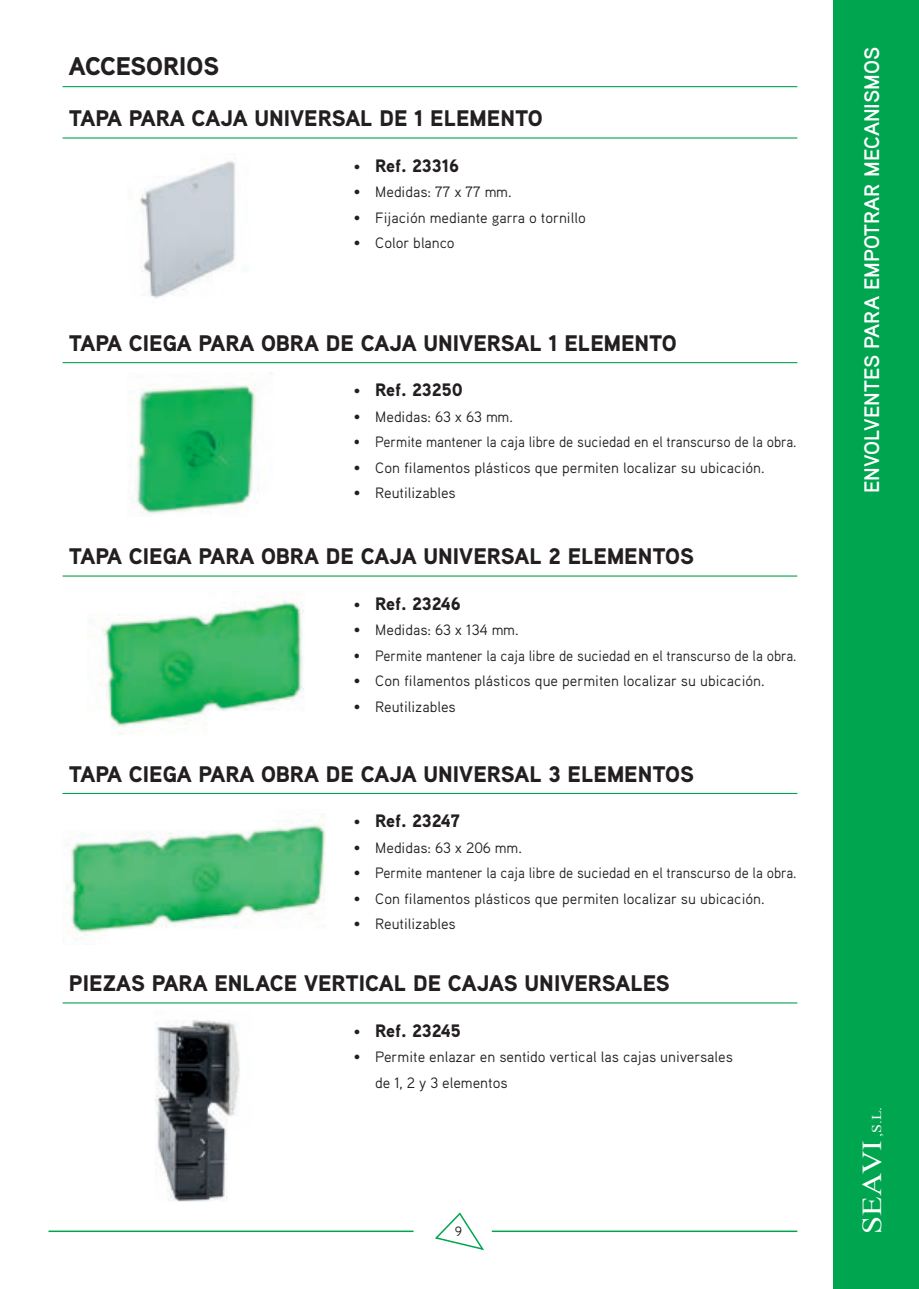
<style>
.page{position:relative;width:919px;height:1289px;background:#fff}
.page>*{position:absolute;margin:0;border:0;box-sizing:border-box;transform-origin:0 0}
.t1{font:27.3px "Times New Roman";color:#fff;scale:1.18 1}
.t2{font:900 25.5px "Aaux Pro";color:#231f20}
.t3{font:900 22.5px "Aaux Pro";color:#231f20}
.t4{font:700 21px "Aaux Pro";color:#fff}
.t5{font:900 18px "Aaux Pro";color:#231f20}
.t6{font:15px/25.5px "Aaux Pro";color:#231f20}
.t7{font:15px "Aaux Pro";color:#231f20;scale:.94 1}
.t8{font:13.5px "Aaux Pro";color:#231f20}
.s1{font-weight:400;font-size:15px}
.s2{font-size:13.35px}
</style>
<div class="page">
<div style="left:833px;top:0;width:85px;height:1288px;background:#00a54f"></div>
<svg style="left:435px;top:1212px;width:49px;height:39px"></svg>
<hr style="left:492px;top:1230px;width:305px;height:1px;background:#00a54f">
<hr style="left:48px;top:1230px;width:365px;height:1px;background:#00a54f">
<img style="left:140px;top:161px;width:107px;height:138px">
<img style="left:133px;top:372px;width:140px;height:142px">
<img style="left:91px;top:600px;width:213px;height:135px">
<img style="left:66px;top:821px;width:260px;height:119px">
<img style="left:155px;top:1020px;width:85px;height:182px">
<hr style="left:63px;top:137px;width:734px;height:2px;background:#00a54f">
<hr style="left:63px;top:362px;width:734px;height:1px;background:#00a54f">
<hr style="left:63px;top:575px;width:734px;height:1px;background:#00a54f">
<hr style="left:63px;top:793px;width:734px;height:1px;background:#00a54f">
<hr style="left:63px;top:1002px;width:734px;height:1px;background:#00a54f">
<hr style="left:63px;top:86px;width:734px;height:1px;background:#00a54f">
<h2 class="t2" style="left:69px;top:50px;width:152px">ACCESORIOS</h2>
<h3 class="t3" style="left:69px;top:104px;width:475px">TAPA PARA CAJA UNIVERSAL DE 1 ELEMENTO</h3>
<p class="t5" style="left:354px;top:154px;width:107px"><span class="s1">•</span> Ref. 23316</p>
<p class="t6" style="left:354px;top:179px;width:159px">• Medidas: 77 x 77 mm.</p>
<p class="t6" style="left:354px;top:204px;width:233px">• Fijación mediante garra o tornillo</p>
<p class="t6" style="left:354px;top:230px;width:102px">• Color blanco</p>
<h3 class="t3" style="left:69px;top:328px;width:609px">TAPA CIEGA PARA OBRA DE CAJA UNIVERSAL 1 ELEMENTO</h3>
<p class="t5" style="left:354px;top:378px;width:110px"><span class="s1">•</span> Ref. 23250</p>
<p class="t6" style="left:354px;top:403px;width:160px">• Medidas: 63 x 63 mm.</p>
<p class="t7" style="left:354px;top:432px;width:472px">• Permite mantener la caja libre de suciedad en el transcurso de la obra.</p>
<p class="t6" style="left:354px;top:454px;width:412px">• Con filamentos plásticos que permiten localizar su ubicación.</p>
<p class="t6" style="left:354px;top:480px;width:103px">• Reutilizables</p>
<h3 class="t3" style="left:69px;top:542px;width:626px">TAPA CIEGA PARA OBRA DE CAJA UNIVERSAL 2 ELEMENTOS</h3>
<p class="t5" style="left:354px;top:592px;width:108px"><span class="s1">•</span> Ref. 23246</p>
<p class="t6" style="left:354px;top:616px;width:166px">• Medidas: 63 x 134 mm.</p>
<p class="t7" style="left:354px;top:646px;width:472px">• Permite mantener la caja libre de suciedad en el transcurso de la obra.</p>
<p class="t6" style="left:354px;top:667px;width:412px">• Con filamentos plásticos que permiten localizar su ubicación.</p>
<p class="t6" style="left:354px;top:693px;width:103px">• Reutilizables</p>
<h3 class="t3" style="left:69px;top:759px;width:626px">TAPA CIEGA PARA OBRA DE CAJA UNIVERSAL 3 ELEMENTOS</h3>
<p class="t5" style="left:354px;top:809px;width:107px"><span class="s1">•</span> Ref. 23247</p>
<p class="t6" style="left:354px;top:834px;width:169px">• Medidas: 63 x 206 mm.</p>
<p class="t6" style="left:354px;top:859px;width:444px">• Permite mantener la caja libre de suciedad en el transcurso de la obra.</p>
<p class="t6" style="left:354px;top:885px;width:412px">• Con filamentos plásticos que permiten localizar su ubicación.</p>
<p class="t6" style="left:354px;top:910px;width:103px">• Reutilizables</p>
<h3 class="t3" style="left:69px;top:968px;width:602px">PIEZAS PARA ENLACE VERTICAL DE CAJAS UNIVERSALES</h3>
<p class="t5" style="left:354px;top:1018px;width:108px"><span class="s1">•</span> Ref. 23245</p>
<p class="t6" style="left:375px;top:1043px;width:359px;text-indent:-21px">• Permite enlazar en sentido vertical las cajas universales de 1, 2 y 3 elementos</p>
<p class="t8" style="left:455px;top:1222px;width:9px">9</p>
<h3 class="t4" style="left:858px;top:493px;width:448px;rotate:-90deg">ENVOLVENTES PARA EMPOTRAR MECANISMOS</h3>
<h1 class="t1" style="left:853px;top:1233px;width:109px;rotate:-90deg">SEAVI <span class="s2">,S.L.</span></h1>
</div>
